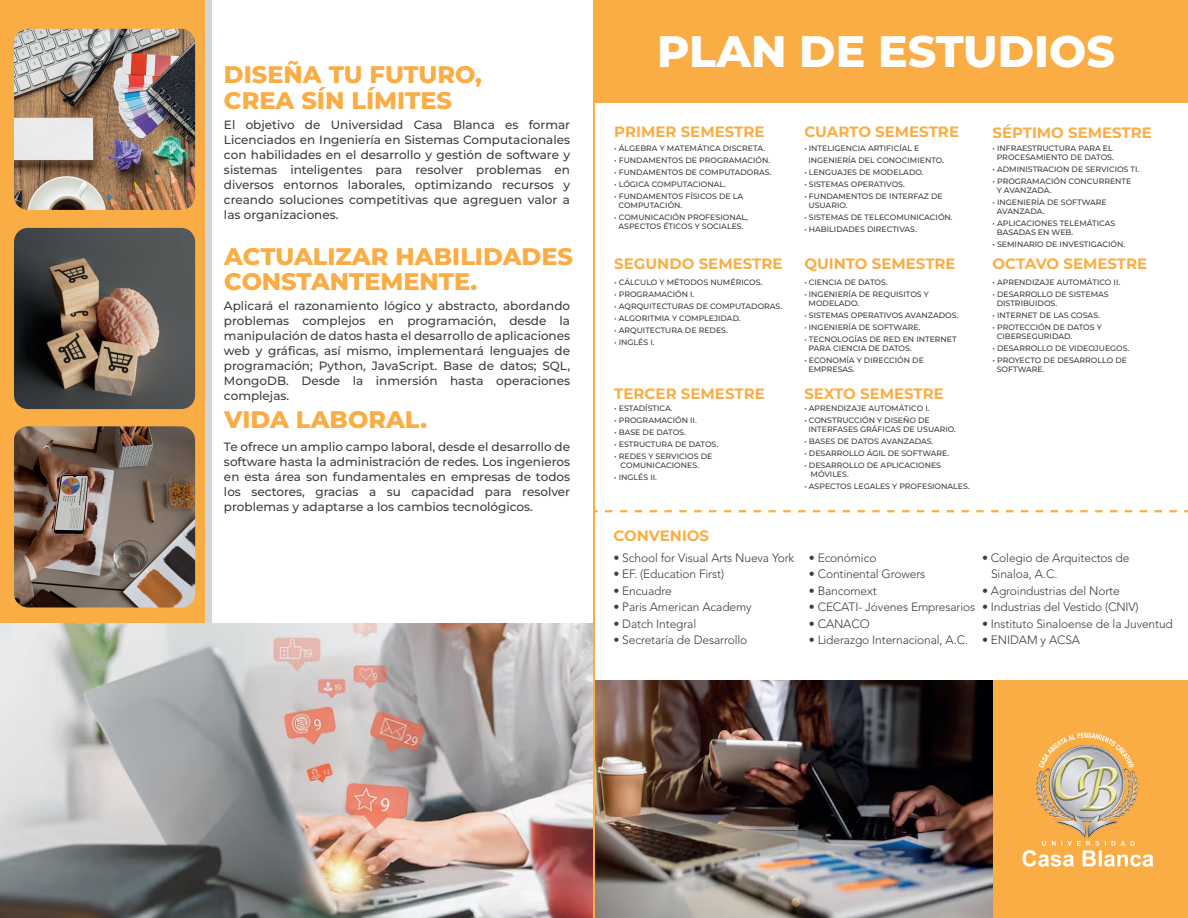
<style>
.page{position:relative;width:1188px;height:918px;background:#fff}
.page>*{position:absolute;margin:0;border:0;box-sizing:border-box;transform-origin:0 0}
.t1{font:800 44.1px "Montserrat";color:#fff}
.t2{font:800 24px/25.5px "Montserrat";color:#faad45}
.t3{font:700 15px "Montserrat";color:#faad45}
.t4{font:500 12px/15px "Montserrat";color:#3e3e3f;text-align:justify}
.t5{font:300 12px/16.5px "Avenir LT Std";letter-spacing:-.01em;color:#3e3e3f}
.t6{font:500 7.8px/9px "Montserrat";color:#3e3e3f}
</style>
<div class="page">
<div style="left:987px;top:680px;width:201px;height:238px;background:#faad45"></div>
<svg style="left:1025px;top:865px;width:128px;height:2px"></svg>
<img style="left:1022px;top:732px;width:131px;height:133px">
<div style="left:593px;top:0;width:595px;height:103px;background:#faad45"></div>
<div style="left:0;top:0;width:208px;height:918px;background:#faad45"></div>
<svg style="left:605px;top:510px;width:583px;height:2px"></svg>
<img style="left:14px;top:426px;width:181px;height:182px">
<img style="left:14px;top:228px;width:181px;height:181px">
<img style="left:14px;top:29px;width:181px;height:181px">
<div style="left:205px;top:0;width:7px;height:630px;background:#d1d4d9"></div>
<img style="left:0;top:623px;width:593px;height:295px">
<img style="left:596px;top:680px;width:396px;height:238px">
<hr style="left:593px;top:0;width:2px;height:918px;background:#faad45">
<h2 class="t2" style="left:224px;top:61px;width:259px">DISEÑA TU FUTURO,<br>CREA SÍN LÍMITES</h2>
<p class="t4" style="left:224px;top:117px;width:348px">El objetivo de Universidad Casa Blanca es formar Licenciados en Ingeniería en Sistemas Computacionales con habilidades en el desarrollo y gestión de software y sistemas inteligentes para resolver problemas en diversos entornos laborales, optimizando recursos y creando soluciones competitivas que agreguen valor a las organizaciones.</p>
<h2 class="t2" style="left:224px;top:242px;width:350px">ACTUALIZAR HABILIDADES<br>CONSTANTEMENTE.</h2>
<p class="t4" style="left:224px;top:298px;width:348px">Aplicará el razonamiento lógico y abstracto, abordando problemas complejos en programación, desde la manipulación de datos hasta el desarrollo de aplicaciones web y gráficas, así mismo, implementará lenguajes de programación; Python, JavaScript. Base de datos; SQL, MongoDB. Desde la inmersión hasta operaciones complejas.</p>
<p class="t4" style="left:224px;top:439px;width:348px">Te ofrece un amplio campo laboral, desde el desarrollo de software hasta la administración de redes. Los ingenieros en esta área son fundamentales en empresas de todos los sectores, gracias a su capacidad para resolver problemas y adaptarse a los cambios tecnológicos.</p>
<h2 class="t2" style="left:224px;top:406px;width:204px">VIDA LABORAL.</h2>
<h1 class="t1" style="left:657px;top:19px;width:459px">PLAN DE ESTUDIOS</h1>
<h3 class="t3" style="left:614px;top:121px;width:152px">PRIMER SEMESTRE</h3>
<h3 class="t3" style="left:804px;top:121px;width:156px">CUARTO SEMESTRE</h3>
<h3 class="t3" style="left:993px;top:121px;width:161px">SÉPTIMO SEMESTRE</h3>
<p class="t6" style="left:614px;top:143px;width:152px">• ÁLGEBRA Y MATEMÁTICA DISCRETA.</p>
<p class="t6" style="left:614px;top:155px;width:157px">• FUNDAMENTOS DE PROGRAMACIÓN.</p>
<p class="t6" style="left:614px;top:167px;width:159px">• FUNDAMENTOS DE COMPUTADORAS.</p>
<p class="t6" style="left:614px;top:179px;width:113px">• LÓGICA COMPUTACIONAL.</p>
<p class="t6" style="left:618px;top:191px;width:126px;text-indent:-4px">• FUNDAMENTOS FÍSICOS DE LA<br>COMPUTACIÓN.</p>
<p class="t6" style="left:614px;top:212px;width:135px;text-align:center">• COMUNICACIÓN PROFESIONAL,<br>ASPECTOS ÉTICOS Y SOCIALES.</p>
<h3 class="t3" style="left:614px;top:253px;width:170px">SEGUNDO SEMESTRE</h3>
<p class="t6" style="left:614px;top:278px;width:150px">• CÁLCULO Y MÉTODOS NUMÉRICOS.</p>
<p class="t6" style="left:614px;top:290px;width:82px">• PROGRAMACIÓN I.</p>
<p class="t6" style="left:614px;top:302px;width:170px">• AQRQUITECTURAS DE COMPUTADORAS.</p>
<p class="t6" style="left:614px;top:314px;width:128px">• ALGORITMIA Y COMPLEJIDAD.</p>
<p class="t6" style="left:614px;top:326px;width:115px">• ARQUITECTURA DE REDES.</p>
<p class="t6" style="left:614px;top:338px;width:42px">• INGLÉS I.</p>
<h3 class="t3" style="left:614px;top:383px;width:152px">TERCER SEMESTRE</h3>
<p class="t6" style="left:614px;top:403px;width:60px">• ESTADÍSTICA.</p>
<p class="t6" style="left:614px;top:415px;width:84px">• PROGRAMACIÓN II.</p>
<p class="t6" style="left:614px;top:427px;width:73px">• BASE DE DATOS.</p>
<p class="t6" style="left:614px;top:439px;width:106px">• ESTRUCTURA DE DATOS.</p>
<p class="t6" style="left:621px;top:451px;width:93px;text-indent:-6px">• REDES Y SERVICIOS DE<br>COMUNICACIONES.</p>
<p class="t6" style="left:614px;top:472px;width:44px">• INGLÉS II.</p>
<p class="t6" style="left:809px;top:142px;width:137px;line-height:12px;text-indent:-4px">• INTELIGENCIA ARTIFICÍAL E<br>INGENIERÍA DEL CONOCIMIENTO.</p>
<p class="t6" style="left:804px;top:167px;width:121px">• LENGUAJES DE MODELADO.</p>
<p class="t6" style="left:804px;top:179px;width:102px">• SISTEMAS OPERATIVOS.</p>
<p class="t6" style="left:809px;top:191px;width:136px;text-indent:-4px">• FUNDAMENTOS DE INTERFAZ DE<br>USUARIO.</p>
<p class="t6" style="left:804px;top:212px;width:150px">• SISTEMAS DE TELECOMUNICACIÓN.</p>
<p class="t6" style="left:804px;top:224px;width:114px">• HABILIDADES DIRECTIVAS.</p>
<h3 class="t3" style="left:804px;top:253px;width:153px">QUINTO SEMESTRE</h3>
<p class="t6" style="left:804px;top:278px;width:85px">• CIENCIA DE DATOS.</p>
<p class="t6" style="left:809px;top:290px;width:122px;text-indent:-4px">• INGENIERÍA DE REQUISITOS Y<br>MODELADO.</p>
<p class="t6" style="left:804px;top:311px;width:156px">• SISTEMAS OPERATIVOS AVANZADOS.</p>
<p class="t6" style="left:804px;top:323px;width:118px">• INGENIERÍA DE SOFTWARE.</p>
<p class="t6" style="left:809px;top:335px;width:150px;text-indent:-4px">• TECNOLOGÍAS DE RED EN INTERNET<br>PARA CIENCIA DE DATOS.</p>
<p class="t6" style="left:809px;top:356px;width:117px;text-indent:-4px">• ECONOMÍA Y DIRECCIÓN DE<br>EMPRESAS.</p>
<p class="t6" style="left:804px;top:403px;width:127px">• APRENDIZAJE AUTOMÁTICO I.</p>
<p class="t6" style="left:809px;top:415px;width:149px;text-indent:-4px">• CONSTRUCCIÓN Y DISEÑO DE<br>INTERFASES GRÁFICAS DE USUARIO.</p>
<p class="t6" style="left:804px;top:436px;width:131px">• BASES DE DATOS AVANZADAS.</p>
<p class="t6" style="left:804px;top:448px;width:147px">• DESARROLLO ÁGIL DE SOFTWARE.</p>
<p class="t6" style="left:811px;top:460px;width:132px;text-indent:-6px">• DESARROLLO DE APLICACIONES<br>MÓVILES.</p>
<p class="t6" style="left:804px;top:481px;width:167px">• ASPECTOS LEGALES Y PROFESIONALES.</p>
<h3 class="t3" style="left:804px;top:383px;width:141px">SEXTO SEMESTRE</h3>
<p class="t6" style="left:993px;top:143px;width:123px;text-align:center">• INFRAESTRUCTURA PARA EL<br>PROCESAMIENTO DE DATOS.</p>
<p class="t6" style="left:993px;top:164px;width:148px">• ADMINISTRACION DE SERVICIOS TI.</p>
<p class="t6" style="left:997px;top:176px;width:136px;text-indent:-4px">• PROGRAMACIÓN CONCURRENTE<br>Y AVANZADA.</p>
<p class="t6" style="left:997px;top:197px;width:112px;text-indent:-4px">• INGENIERÍA DE SOFTWARE<br>AVANZADA.</p>
<p class="t6" style="left:997px;top:218px;width:120px;text-indent:-4px">• APLICACIONES TELEMÁTICAS<br>BASADAS EN WEB.</p>
<p class="t6" style="left:993px;top:239px;width:134px">• SEMINARIO DE INVESTIGACIÓN.</p>
<p class="t6" style="left:993px;top:278px;width:129px">• APRENDIZAJE AUTOMÁTICO II.</p>
<p class="t6" style="left:997px;top:290px;width:113px;text-indent:-4px">• DESARROLLO DE SISTEMAS<br>DISTRIBUIDOS.</p>
<p class="t6" style="left:993px;top:311px;width:109px">• INTERNET DE LAS COSAS.</p>
<p class="t6" style="left:997px;top:323px;width:107px;text-indent:-4px">• PROTECCIÓN DE DATOS Y<br>CIBERSEGURIDAD.</p>
<p class="t6" style="left:993px;top:344px;width:139px">• DESARROLLO DE VIDEOJUEGOS.</p>
<p class="t6" style="left:997px;top:356px;width:132px;text-indent:-4px">• PROYECTO DE DESARROLLO DE<br>SOFTWARE.</p>
<h3 class="t3" style="left:993px;top:253px;width:156px">OCTAVO SEMESTRE</h3>
<h3 class="t3" style="left:613px;top:525px;width:97px">CONVENIOS</h3>
<h3 class="t5" style="left:613px;top:549px;width:182px">• School for Visual Arts Nueva York</h3>
<h3 class="t5" style="left:613px;top:566px;width:112px">• EF. (Education First)</h3>
<h3 class="t5" style="left:613px;top:582px;width:60px">• Encuadre</h3>
<h3 class="t5" style="left:613px;top:599px;width:140px">• Paris American Academy</h3>
<h3 class="t5" style="left:613px;top:615px;width:84px">• Datch Integral</h3>
<h3 class="t5" style="left:613px;top:632px;width:135px">• Secretaría de Desarrollo</h3>
<h3 class="t5" style="left:809px;top:549px;width:69px">• Económico</h3>
<h3 class="t5" style="left:809px;top:566px;width:118px">• Continental Growers</h3>
<h3 class="t5" style="left:809px;top:582px;width:69px">• Bancomext</h3>
<h3 class="t5" style="left:809px;top:599px;width:168px">• CECATI- Jóvenes Empresarios</h3>
<h3 class="t5" style="left:809px;top:615px;width:62px">• CANACO</h3>
<h3 class="t5" style="left:809px;top:632px;width:161px">• Liderazgo Internacional, A.C.</h3>
<h3 class="t5" style="left:991px;top:549px;width:140px;text-indent:-9px">• Colegio de Arquitectos de<br>Sinaloa, A.C.</h3>
<h3 class="t5" style="left:982px;top:582px;width:139px">• Agroindustrias del Norte</h3>
<h3 class="t5" style="left:982px;top:599px;width:158px">• Industrias del Vestido (CNIV)</h3>
<h3 class="t5" style="left:982px;top:615px;width:192px">• Instituto Sinaloense de la Juventud</h3>
<h3 class="t5" style="left:982px;top:632px;width:100px">• ENIDAM y ACSA</h3>
</div>
